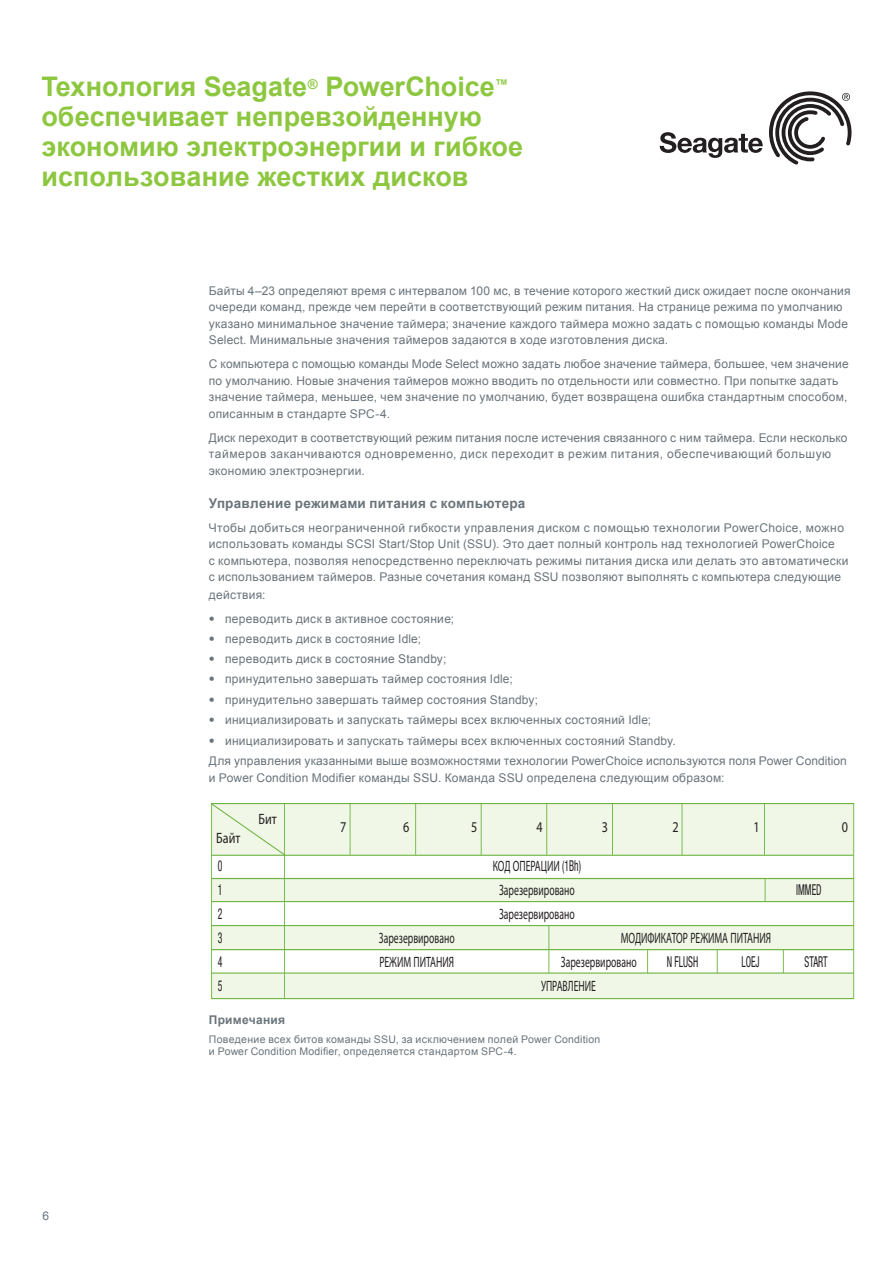
<style>
.page{position:relative;width:893px;height:1263px;background:#fff}
.page>*{position:absolute;margin:0;border:0;box-sizing:border-box;transform-origin:0 0}
.t1{font:700 27px/30px "Arial";color:#8dc73f}
.t2{font:15px "Myriad Pro";color:#231f20;scale:.65 1}
.t3{font:condensed 15px "Helvetica Neue";color:#231f20;scale:.65 1}
.t4{font:15px "Myriad Pro";color:#231f20;scale:.81 1}
.t5{font:700 13.5px "Arial";letter-spacing:.015em;color:#6a747b}
.t6{font:12px/16.5px "Arial";letter-spacing:.02em;color:#6a747b}
.t7{font:700 12px "Arial";letter-spacing:.025em;color:#6a747b}
.t8{font:10.5px/12px "Arial";letter-spacing:.025em;color:#6a747b}
.s1{font-family:"Helvetica Neue"}
.s2{font-family:"Helvetica Neue";font-stretch:condensed}
</style>
<div class="page">
<div style="left:212px;top:877px;width:642px;height:25px;background:#f0f7e7"></div>
<div style="left:212px;top:803px;width:642px;height:51px;background:#f0f7e7"></div>
<div style="left:212px;top:925px;width:642px;height:25px;background:#f0f7e7"></div>
<div style="left:212px;top:973px;width:642px;height:25px;background:#f0f7e7"></div>
<div style="left:211px;top:803px;width:643px;height:196px;border:1px solid #6db43f"></div>
<hr style="left:212px;top:973px;width:642px;height:1px;background:#6db43f">
<hr style="left:212px;top:925px;width:642px;height:1px;background:#6db43f">
<hr style="left:212px;top:901px;width:642px;height:1px;background:#6db43f">
<hr style="left:212px;top:878px;width:642px;height:1px;background:#6db43f">
<hr style="left:350px;top:803px;width:1px;height:52px;background:#6db43f">
<hr style="left:415px;top:803px;width:1px;height:52px;background:#6db43f">
<hr style="left:481px;top:803px;width:1px;height:52px;background:#6db43f">
<hr style="left:546px;top:803px;width:1px;height:52px;background:#6db43f">
<hr style="left:612px;top:803px;width:1px;height:52px;background:#6db43f">
<hr style="left:682px;top:803px;width:1px;height:52px;background:#6db43f">
<hr style="left:764px;top:803px;width:1px;height:52px;background:#6db43f">
<hr style="left:549px;top:925px;width:1px;height:48px;background:#6db43f">
<svg style="left:765px;top:879px;width:1px;height:22px"></svg>
<hr style="left:284px;top:803px;width:1px;height:195px;background:#6db43f">
<svg style="left:211px;top:803px;width:74px;height:52px"></svg>
<hr style="left:212px;top:949px;width:642px;height:1px;background:#6db43f">
<hr style="left:211px;top:855px;width:642px;height:1px;background:#6db43f">
<svg style="left:647px;top:950px;width:1px;height:23px"></svg>
<svg style="left:717px;top:950px;width:1px;height:23px"></svg>
<svg style="left:783px;top:950px;width:1px;height:23px"></svg>
<svg style="left:660px;top:132px;width:103px;height:26px"></svg>
<svg style="left:769px;top:91px;width:82px;height:74px"></svg>
<h1 class="t1" style="left:41px;top:73px;width:483px">Технология Seagate<sup>®</sup> PowerChoice<sup>™ </sup>обеспечивает непревзойденную экономию электроэнергии и гибкое использование жестких дисков</h1>
<p class="t6" style="left:43px;top:1208px;width:8px">6</p>
<p class="t6" style="left:209px;top:282px;width:643px">Байты 4–23 определяют время с интервалом 100 мс, в течение которого жесткий диск ожидает после окончания очереди команд, прежде чем перейти в соответствующий режим питания. На странице режима по умолчанию указано минимальное значение таймера; значение каждого таймера можно задать с помощью команды Mode Select. Минимальные значения таймеров задаются в ходе изготовления диска.</p>
<p class="t6" style="left:209px;top:356px;width:641px">С компьютера с помощью команды Mode Select можно задать любое значение таймера, большее, чем значение по умолчанию. Новые значения таймеров можно вводить по отдельности или совместно. При попытке задать значение таймера, меньшее, чем значение по умолчанию, будет возвращена ошибка стандартным способом, описанным в стандарте SPC-4.</p>
<p class="t6" style="left:209px;top:429px;width:640px">Диск переходит в соответствующий режим питания после истечения связанного с ним таймера. Если несколько таймеров заканчиваются одновременно, диск переходит в режим питания, обеспечивающий большую экономию электроэнергии.</p>
<p class="t5" style="left:209px;top:494px;width:318px">Управление режимами питания с компьютера</p>
<p class="t6" style="left:209px;top:519px;width:641px">Чтобы добиться неограниченной гибкости управления диском с помощью технологии PowerChoice, можно использовать команды SCSI Start/Stop Unit (SSU). Это дает полный контроль над технологией PowerChoice<br>с компьютера, позволяя непосредственно переключать режимы питания диска или делать это автоматически с использованием таймеров. Разные сочетания команд SSU позволяют выполнять с компьютера следующие действия:</p>
<p class="t6" style="left:209px;top:610px;width:247px"><span class="s1">•</span> переводить диск в активное состояние;</p>
<p class="t6" style="left:209px;top:631px;width:214px"><span class="s1">•</span> переводить диск в состояние Idle;</p>
<p class="t6" style="left:209px;top:651px;width:239px"><span class="s1">•</span> переводить диск в состояние Standby;</p>
<p class="t6" style="left:209px;top:671px;width:305px"><span class="s1">•</span> принудительно завершать таймер состояния Idle;</p>
<p class="t6" style="left:209px;top:691px;width:331px"><span class="s1">•</span> принудительно завершать таймер состояния Standby;</p>
<p class="t6" style="left:209px;top:711px;width:444px"><span class="s1">•</span> инициализировать и запускать таймеры всех включенных состояний Idle;</p>
<p class="t6" style="left:209px;top:731px;width:639px;line-height:20.2px"><span class="s1">•</span> инициализировать и запускать таймеры всех включенных состояний Standby.<br>Для управления указанными выше возможностями технологии PowerChoice используются поля Power Condition</p>
<p class="t6" style="left:209px;top:770px;width:517px">и Power Condition Modifier команды SSU. Команда SSU определена следующим образом:</p>
<p class="t4" style="left:340px;top:818px;width:9px">7</p>
<p class="t4" style="left:403px;top:818px;width:9px">6</p>
<p class="t4" style="left:471px;top:818px;width:9px">5</p>
<p class="t4" style="left:536px;top:818px;width:9px">4</p>
<p class="t4" style="left:602px;top:818px;width:9px">3</p>
<p class="t4" style="left:672px;top:818px;width:9px">2</p>
<p class="t4" style="left:753px;top:818px;width:9px">1</p>
<p class="t4" style="left:842px;top:818px;width:9px">0</p>
<p class="t4" style="left:259px;top:810px;width:24px">Бит</p>
<p class="t4" style="left:216px;top:829px;width:31px">Байт</p>
<p class="t3" style="left:218px;top:857px;width:9px">0</p>
<p class="t2" style="left:493px;top:856px;width:137px">КОД ОПЕРАЦИИ <span class="s2">(1Bh)</span></p>
<p class="t3" style="left:218px;top:881px;width:9px">1</p>
<p class="t2" style="left:499px;top:880px;width:118px">Зарезервировано</p>
<p class="t3" style="left:796px;top:881px;width:41px">IMMED</p>
<p class="t3" style="left:218px;top:905px;width:9px">2</p>
<p class="t2" style="left:499px;top:904px;width:118px">Зарезервировано</p>
<p class="t3" style="left:218px;top:929px;width:9px">3</p>
<p class="t2" style="left:379px;top:928px;width:118px">Зарезервировано</p>
<p class="t2" style="left:621px;top:928px;width:233px">МОДИФИКАТОР РЕЖИМА ПИТАНИЯ</p>
<p class="t3" style="left:218px;top:953px;width:9px">4</p>
<p class="t2" style="left:379px;top:952px;width:117px">РЕЖИМ ПИТАНИЯ</p>
<p class="t2" style="left:561px;top:952px;width:118px">Зарезервировано</p>
<p class="t3" style="left:667px;top:953px;width:50px">N FLUSH</p>
<p class="t3" style="left:741px;top:953px;width:30px">LOEJ</p>
<p class="t3" style="left:805px;top:953px;width:37px">START</p>
<p class="t3" style="left:218px;top:977px;width:9px">5</p>
<p class="t2" style="left:541px;top:976px;width:86px">УПРАВЛЕНИЕ</p>
<p class="t7" style="left:209px;top:1012px;width:78px">Примечания</p>
<p class="t8" style="left:209px;top:1034px;width:393px">Поведение всех битов команды SSU, за исключением полей Power Condition и Power Condition Modifier, определяется стандартом SPC-4.</p>
</div>
